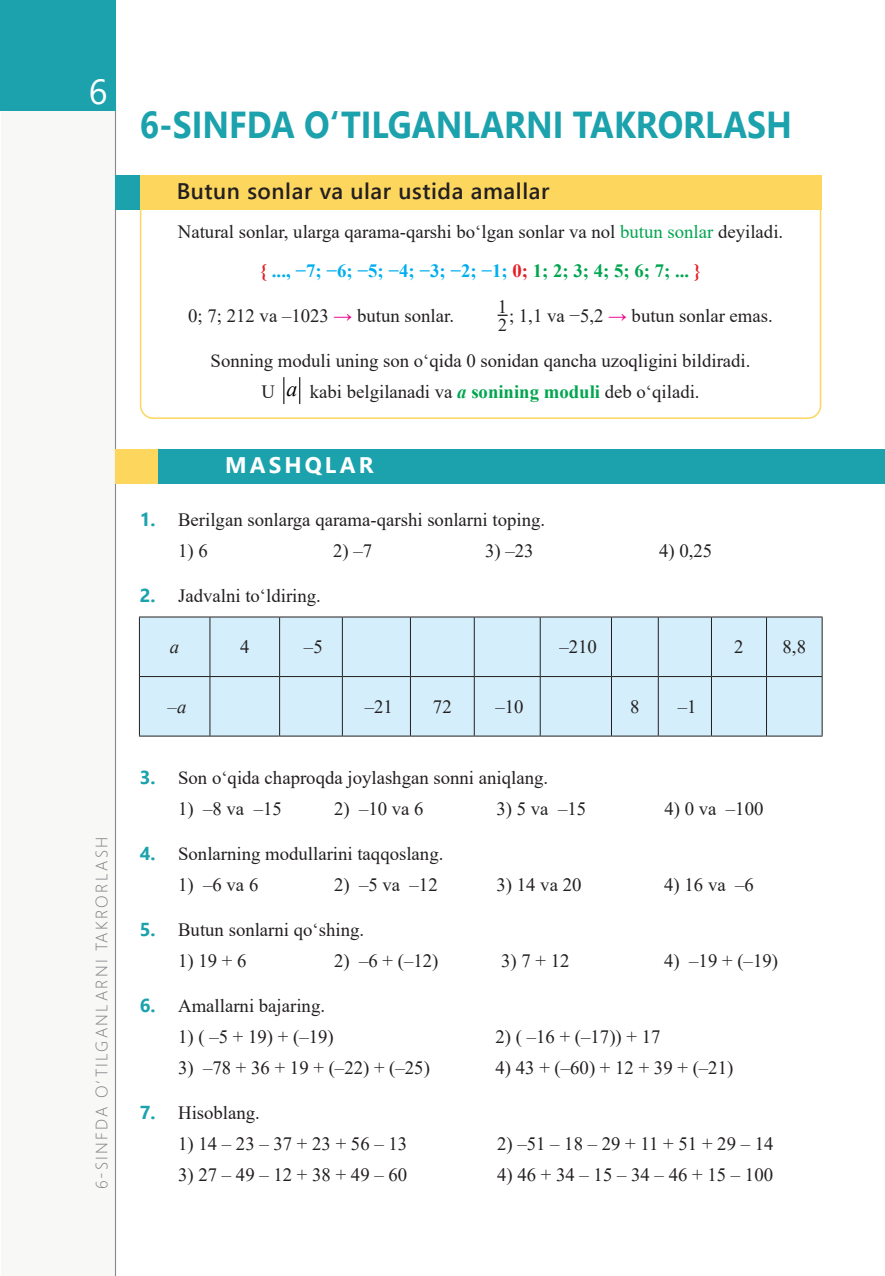
<style>
.page{position:relative;width:885px;height:1276px;background:#fff}
.page>*{position:absolute;margin:0;border:0;box-sizing:border-box;transform-origin:0 0}
.t1{font:700 37.5px "Segoe UI";color:#1ba2ad;scale:.9 1}
.t2{font:34.8px "Segoe UI";color:#fff}
.t3{font:600 22.5px "Segoe UI";letter-spacing:.025em;color:#231f20}
.t4{font:700 22.5px "Segoe UI";letter-spacing:.135em;color:#fff}
.t5{font:18.75px/39px "Times New Roman";color:#231f20;text-align:center}
.t6{font:italic 18.75px "Times New Roman";color:#231f20}
.t7{font:18px "Times New Roman";color:#231f20}
.t8{font:300 16.5px "Segoe UI";letter-spacing:.135em;color:#808285}
.s1{color:#00a54f}
.s2{font-weight:700;color:#e41e25}
.s3{font-weight:700;color:#00aeef}
.s4{font-weight:700;color:#00a54f}
.s5{font-weight:700;color:#ed028c}
.s6{font-style:italic;font-size:21.75px;color:#000}
.s7{font-weight:700;font-style:italic;color:#00a54f}
.s8{font-family:"Segoe UI";font-weight:700;color:#1ba2ad}
</style>
<div class="page">
<div style="left:2px;top:89px;width:115px;height:1187px;background:#f8f8f7"></div>
<hr style="left:115px;top:0;width:1px;height:1276px;background:#808285">
<div style="left:0;top:0;width:115px;height:111px;background:#1ba2ad"></div>
<div style="left:115px;top:449px;width:769px;height:34px;background:#1ba2ad"></div>
<div style="left:115px;top:449px;width:43px;height:34px;background:#fcd65d"></div>
<svg style="left:283px;top:378px;width:1px;height:25px"></svg>
<svg style="left:299px;top:378px;width:1px;height:25px"></svg>
<div style="left:140px;top:193px;width:681px;height:226px;border:2px solid #fcd65d;border-radius:13px"></div>
<div style="left:115px;top:176px;width:706px;height:34px;background:#fcd65d"></div>
<div style="left:140px;top:617px;width:681px;height:118px;background:#d4effb"></div>
<hr style="left:139px;top:616px;width:71px;height:1px;background:#231f20">
<hr style="left:139px;top:617px;width:1px;height:59px;background:#231f20">
<hr style="left:210px;top:616px;width:69px;height:1px;background:#231f20">
<hr style="left:209px;top:617px;width:1px;height:59px;background:#231f20">
<hr style="left:279px;top:616px;width:63px;height:1px;background:#231f20">
<hr style="left:279px;top:617px;width:1px;height:59px;background:#231f20">
<hr style="left:342px;top:616px;width:68px;height:1px;background:#231f20">
<hr style="left:342px;top:617px;width:1px;height:59px;background:#231f20">
<hr style="left:410px;top:616px;width:64px;height:1px;background:#231f20">
<hr style="left:410px;top:617px;width:1px;height:59px;background:#231f20">
<hr style="left:474px;top:616px;width:66px;height:1px;background:#231f20">
<hr style="left:474px;top:617px;width:1px;height:59px;background:#231f20">
<hr style="left:540px;top:616px;width:71px;height:1px;background:#231f20">
<hr style="left:539px;top:617px;width:1px;height:59px;background:#231f20">
<hr style="left:611px;top:616px;width:47px;height:1px;background:#231f20">
<hr style="left:611px;top:617px;width:1px;height:59px;background:#231f20">
<hr style="left:658px;top:616px;width:53px;height:1px;background:#231f20">
<hr style="left:657px;top:617px;width:1px;height:59px;background:#231f20">
<hr style="left:711px;top:616px;width:55px;height:1px;background:#231f20">
<hr style="left:711px;top:617px;width:1px;height:59px;background:#231f20">
<hr style="left:766px;top:616px;width:56px;height:1px;background:#231f20">
<hr style="left:766px;top:617px;width:1px;height:59px;background:#231f20">
<hr style="left:821px;top:617px;width:1px;height:59px;background:#231f20">
<hr style="left:139px;top:676px;width:71px;height:1px;background:#231f20">
<hr style="left:139px;top:677px;width:1px;height:58px;background:#231f20">
<hr style="left:210px;top:676px;width:69px;height:1px;background:#231f20">
<hr style="left:209px;top:677px;width:1px;height:58px;background:#231f20">
<hr style="left:279px;top:676px;width:63px;height:1px;background:#231f20">
<hr style="left:279px;top:677px;width:1px;height:58px;background:#231f20">
<hr style="left:342px;top:676px;width:68px;height:1px;background:#231f20">
<hr style="left:342px;top:677px;width:1px;height:58px;background:#231f20">
<hr style="left:410px;top:676px;width:64px;height:1px;background:#231f20">
<hr style="left:410px;top:677px;width:1px;height:58px;background:#231f20">
<hr style="left:474px;top:676px;width:66px;height:1px;background:#231f20">
<hr style="left:474px;top:677px;width:1px;height:58px;background:#231f20">
<hr style="left:540px;top:676px;width:71px;height:1px;background:#231f20">
<hr style="left:539px;top:677px;width:1px;height:58px;background:#231f20">
<hr style="left:611px;top:676px;width:47px;height:1px;background:#231f20">
<hr style="left:611px;top:677px;width:1px;height:58px;background:#231f20">
<hr style="left:658px;top:676px;width:53px;height:1px;background:#231f20">
<hr style="left:657px;top:677px;width:1px;height:58px;background:#231f20">
<hr style="left:711px;top:676px;width:55px;height:1px;background:#231f20">
<hr style="left:711px;top:677px;width:1px;height:58px;background:#231f20">
<hr style="left:766px;top:676px;width:56px;height:1px;background:#231f20">
<hr style="left:766px;top:677px;width:1px;height:58px;background:#231f20">
<hr style="left:821px;top:677px;width:1px;height:58px;background:#231f20">
<hr style="left:139px;top:735px;width:71px;height:1px;background:#231f20">
<hr style="left:210px;top:735px;width:69px;height:1px;background:#231f20">
<hr style="left:279px;top:735px;width:63px;height:1px;background:#231f20">
<hr style="left:342px;top:735px;width:68px;height:1px;background:#231f20">
<hr style="left:410px;top:735px;width:64px;height:1px;background:#231f20">
<hr style="left:474px;top:735px;width:66px;height:1px;background:#231f20">
<hr style="left:540px;top:735px;width:71px;height:1px;background:#231f20">
<hr style="left:611px;top:735px;width:47px;height:1px;background:#231f20">
<hr style="left:658px;top:735px;width:53px;height:1px;background:#231f20">
<hr style="left:711px;top:735px;width:55px;height:1px;background:#231f20">
<hr style="left:766px;top:735px;width:56px;height:1px;background:#231f20">
<div style="left:115px;top:176px;width:25px;height:34px;background:#1ba2ad"></div>
<h2 class="t2" style="left:89px;top:59px;width:20px">6</h2>
<p class="t8" style="left:86px;top:1189px;width:354px;rotate:-90deg">6-SINFDA O‘TILGANLARNI TAKRORLASH</p>
<h1 class="t1" style="left:140px;top:89px;width:726px">6-SINFDA O‘TILGANLARNI TAKRORLASH</h1>
<p class="t3" style="left:177px;top:170px;width:374px">Butun sonlar va ular ustida amallar</p>
<p class="t5" style="left:178px;top:211px;width:606px">Natural sonlar, ularga qarama-qarshi boʻlgan sonlar va nol <span class="s1">butun sonlar</span> deyiladi. <span class="s2">{</span> <span class="s3">..., −7; −6; −5; −4; −3; −2; −1;</span> <span class="s2">0;</span> <span class="s4">1; 2; 3; 4; 5; 6; 7; ...</span> <span class="s2">}</span></p>
<p class="t5" style="left:188px;top:295px;width:267px">0; 7; 212 va –1023 <span class="s5">→</span> butun sonlar.</p>
<p class="t5" style="left:497px;top:286px;width:11px">1</p>
<p class="t5" style="left:509px;top:295px;width:265px">; 1,1 va −5,2 <span class="s5">→</span> butun sonlar emas.</p>
<p class="t5" style="left:210px;top:344px;width:541px;line-height:31px">Sonning moduli uning son oʻqida 0 sonidan qancha uzoqligini bildiradi.<br>U <span class="s6">a</span> kabi belgilanadi va <span class="s7">a</span> <span class="s4">sonining moduli</span> deb oʻqiladi.</p>
<p class="t7" style="left:498px;top:313px;width:10px">2</p>
<p class="t4" style="left:225px;top:443px;width:150px">MASHQLAR</p>
<p class="t5" style="left:140px;top:500px;width:407px"><span class="s8">1.</span> Berilgan sonlarga qarama-qarshi sonlarni toping.</p>
<p class="t5" style="left:178px;top:531px;width:31px">1) 6</p>
<p class="t5" style="left:333px;top:531px;width:41px">2) –7</p>
<p class="t5" style="left:485px;top:531px;width:50px">3) –23</p>
<p class="t5" style="left:659px;top:531px;width:55px">4) 0,25</p>
<p class="t5" style="left:140px;top:576px;width:182px"><span class="s8">2.</span> Jadvalni toʻldiring.</p>
<p class="t6" style="left:170px;top:634px;width:11px">a</p>
<p class="t5" style="left:240px;top:627px;width:11px">4</p>
<p class="t5" style="left:304px;top:627px;width:20px">–5</p>
<p class="t5" style="left:559px;top:627px;width:39px">–210</p>
<p class="t5" style="left:734px;top:627px;width:11px">2</p>
<p class="t5" style="left:782px;top:627px;width:25px">8,8</p>
<p class="t6" style="left:168px;top:693px;width:20px">–a</p>
<p class="t5" style="left:364px;top:686px;width:30px">–21</p>
<p class="t5" style="left:433px;top:686px;width:20px">72</p>
<p class="t5" style="left:495px;top:686px;width:30px">–10</p>
<p class="t5" style="left:630px;top:686px;width:11px">8</p>
<p class="t5" style="left:677px;top:686px;width:20px">–1</p>
<p class="t5" style="left:140px;top:757px;width:410px"><span class="s8">3.</span> Son oʻqida chaproqda joylashgan sonni aniqlang.</p>
<p class="t5" style="left:178px;top:788px;width:105px">1) –8 va –15</p>
<p class="t5" style="left:334px;top:788px;width:91px">2) –10 va 6</p>
<p class="t5" style="left:496px;top:788px;width:91px">3) 5 va –15</p>
<p class="t5" style="left:664px;top:788px;width:100px">4) 0 va –100</p>
<p class="t5" style="left:140px;top:833px;width:305px"><span class="s8">4.</span> Sonlarning modullarini taqqoslang.</p>
<p class="t5" style="left:178px;top:864px;width:82px">1) –6 va 6</p>
<p class="t5" style="left:334px;top:864px;width:105px">2) –5 va –12</p>
<p class="t5" style="left:496px;top:864px;width:86px">3) 14 va 20</p>
<p class="t5" style="left:664px;top:864px;width:91px">4) 16 va –6</p>
<p class="t5" style="left:140px;top:909px;width:226px"><span class="s8">5.</span> Butun sonlarni qoʻshing.</p>
<p class="t5" style="left:178px;top:940px;width:70px">1) 19 + 6</p>
<p class="t5" style="left:334px;top:940px;width:106px">2) –6 + (–12)</p>
<p class="t5" style="left:501px;top:940px;width:70px">3) 7 + 12</p>
<p class="t5" style="left:664px;top:940px;width:115px">4) –19 + (–19)</p>
<p class="t5" style="left:140px;top:985px;width:187px"><span class="s8">6.</span> Amallarni bajaring.</p>
<p class="t5" style="left:178px;top:1016px;width:157px">1) ( –5 + 19) + (–19)</p>
<p class="t5" style="left:495px;top:1016px;width:166px">2) ( –16 + (–17)) + 17</p>
<p class="t5" style="left:178px;top:1047px;width:253px">3) –78 + 36 + 19 + (–22) + (–25)</p>
<p class="t5" style="left:495px;top:1047px;width:239px">4) 43 + (–60) + 12 + 39 + (–21)</p>
<p class="t5" style="left:140px;top:1092px;width:122px"><span class="s8">7.</span> Hisoblang.</p>
<p class="t5" style="left:178px;top:1123px;width:230px">1) 14 – 23 – 37 + 23 + 56 – 13</p>
<p class="t5" style="left:497px;top:1123px;width:278px">2) –51 – 18 – 29 + 11 + 51 + 29 – 14</p>
<p class="t5" style="left:178px;top:1154px;width:230px">3) 27 – 49 – 12 + 38 + 49 – 60</p>
<p class="t5" style="left:497px;top:1154px;width:277px">4) 46 + 34 – 15 – 34 – 46 + 15 – 100</p>
</div>
